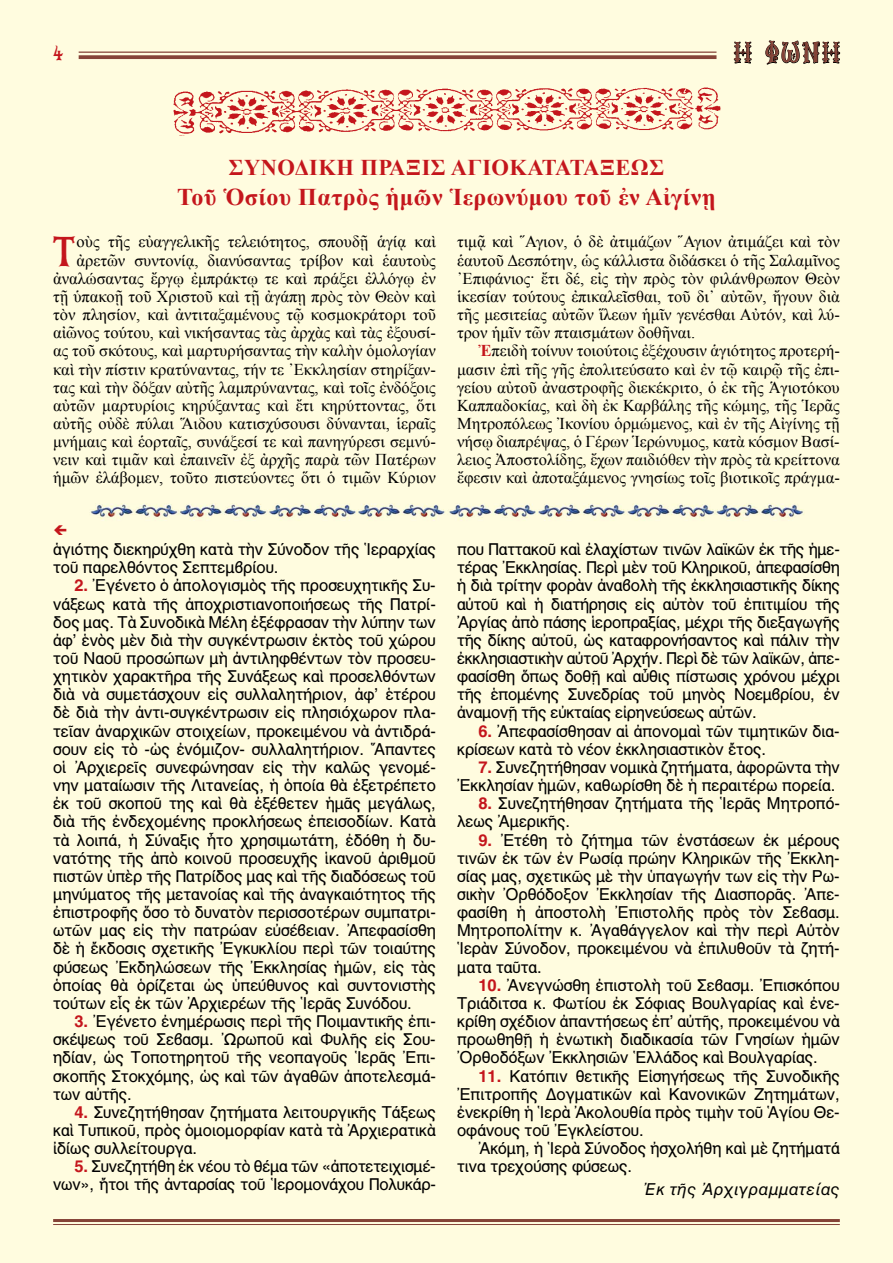
<style>
.page{position:relative;width:893px;height:1263px;background:#fffcdf}
.page>*{position:absolute;margin:0;border:0;box-sizing:border-box;transform-origin:0 0}
.t1{font:42.3px "BYZIMAK";color:#c4161c}
.t2{font:27px "Mg Agia Sofia UC Normal";color:#854337}
.t3{font:700 24px "Times New Roman";letter-spacing:.02em;color:#c4161c}
.t4{font:700 22.5px "Times New Roman";letter-spacing:.02em;color:#c4161c}
.t5{font:19.5px "BYZIMAK";color:#c4161c}
.t6{font:16.5px/18.1px "CTOS Helvetica Regular Test 1";color:#000;text-align:justify}
.t7{font:16.5px/18.1px "Times New Roman";color:#000;text-align:justify}
.t8{font:16.5px "CTOS Helvetica Oblique Test 1";color:#000}
.s1{font-weight:700;color:#c4161c}
.s2{font-family:"CTOS Helvetica Bold Test 1";color:#c4161c}
</style>
<div class="page">
<hr style="left:79px;top:52px;width:637px;height:1px;background:#854337">
<svg style="left:79px;top:55px;width:637px;height:4px;background:#8d5043"></svg>
<hr style="left:53px;top:1219px;width:787px;height:3px;background:#854337">
<hr style="left:53px;top:1224px;width:787px;height:1px;background:#854337">
<svg style="left:734px;top:41px;width:18px;height:23px"></svg>
<svg style="left:765px;top:40px;width:75px;height:25px;background:#aba995"></svg>
<img style="left:85px;top:499px;width:723px;height:25px">
<img style="left:171px;top:85px;width:553px;height:51px">
<svg style="left:54px;top:525px;width:12px;height:9px"></svg>
<p class="t5" style="left:53px;top:42px;width:12px">4</p>
<h2 class="t2" style="left:734px;top:41px;width:108px">Η ΦΩΝΗ</h2>
<h3 class="t4" style="left:229px;top:152px;width:437px">ΣΥΝΟΔΙΚΗ ΠΡΑΞΙΣ ΑΓΙΟΚΑΤΑΤΑΞΕΩΣ</h3>
<h3 class="t3" style="left:177px;top:181px;width:540px">Τοῦ Ὁσίου Πατρὸς ἡμῶν Ἱερωνύμου τοῦ ἐν Αἰγίνῃ</h3>
<h1 class="t1" style="left:52px;top:226px;width:26px">Τ</h1>
<p class="t7" style="left:53px;top:233px;width:384px;text-align:right">οὺς τῆς εὐαγγελικῆς τελειότητος, σπουδῇ ἁγίᾳ καὶ ἀρετῶν συντονίᾳ, διανύσαντας τρίβον καὶ ἑαυτοὺς ἀναλώσαντας ἔργῳ ἐμπράκτῳ τε καὶ πράξει ἐλλόγῳ ἐν τῇ ὑπακοῇ τοῦ Χριστοῦ καὶ τῇ ἀγάπῃ πρὸς τὸν Θεὸν καὶ τὸν πλησίον, καὶ ἀντιταξαμένους τῷ κοσμοκράτορι τοῦ αἰῶνος τούτου, καὶ νικήσαντας τὰς ἀρχὰς καὶ τὰς ἐξουσί&shy;ας τοῦ σκότους, καὶ μαρτυρήσαντας τὴν καλὴν ὁμολογίαν καὶ τὴν πίστιν κρατύναντας, τήν τε ᾿Εκκλησίαν στηρίξαν&shy;τας καὶ τὴν δόξαν αὐτῆς λαμπρύναντας, καὶ τοῖς ἐνδόξοις αὐτῶν μαρτυρίοις κηρύξαντας καὶ ἔτι κηρύττοντας, ὅτι αὐτῆς οὐδὲ πύλαι Ἅιδου κατισχύσουσι δύνανται, ἱεραῖς μνήμαις καὶ ἑορταῖς, συνάξεσί τε καὶ πανηγύρεσι σεμνύ&shy;νειν καὶ τιμᾶν καὶ ἐπαινεῖν ἐξ ἀρχῆς παρὰ τῶν Πατέρων ἡμῶν ἐλάβομεν, τοῦτο πιστεύοντες ὅτι ὁ τιμῶν Κύριον</p>
<p class="t7" style="left:457px;top:233px;width:384px">τιμᾷ καὶ ῞Αγιον, ὁ δὲ ἀτιμάζων ῞Αγιον ἀτιμάζει καὶ τὸν ἑαυτοῦ Δεσπότην, ὡς κάλλιστα διδάσκει ὁ τῆς Σαλαμῖνος ᾿Επιφάνιος· ἔτι δέ, εἰς τὴν πρὸς τὸν φιλάνθρωπον Θεὸν ἱκεσίαν τούτους ἐπικαλεῖσθαι, τοῦ δι᾿ αὐτῶν, ἤγουν διὰ τῆς μεσιτείας αὐτῶν ἵλεων ἡμῖν γενέσθαι Αὐτόν, καὶ λύ&shy;τρον ἡμῖν τῶν πταισμάτων δοθῆναι.</p>
<p class="t7" style="left:457px;top:341px;width:384px;text-indent:21px"><span class="s1">Ἐ</span>πειδὴ τοίνυν τοιούτοις ἐξέχουσιν ἁγιότητος προτερή&shy;μασιν ἐπὶ τῆς γῆς ἐπολιτεύσατο καὶ ἐν τῷ καιρῷ τῆς ἐπι&shy;γείου αὐτοῦ ἀναστροφῆς διεκέκριτο, ὁ ἐκ τῆς Ἁγιοτόκου Καππαδοκίας, καὶ δὴ ἐκ Καρβάλης τῆς κώμης, τῆς Ἱερᾶς Μητροπόλεως Ἰκονίου ὁρμώμενος, καὶ ἐν τῆς Αἰγίνης τῇ νήσῳ διαπρέψας, ὁ Γέρων Ἱερώνυμος, κατὰ κόσμον Βασί&shy;λειος Ἀποστολίδης, ἔχων παιδιόθεν τὴν πρὸς τὰ κρείττονα ἔφεσιν καὶ ἀποταξάμενος γνησίως τοῖς βιοτικοῖς πράγμα-</p>
<p class="t6" style="left:53px;top:540px;width:384px">ἁγιότης διεκηρύχθη κατὰ τὴν Σύνοδον τῆς Ἱεραρχίας τοῦ παρελθόντος Σεπτεμβρίου.</p>
<p class="t6" style="left:53px;top:576px;width:384px;text-indent:21px"><span class="s2">2.</span> Ἐγένετο ὁ ἀπολογισμὸς τῆς προσευχητικῆς Συ&shy;νάξεως κατὰ τῆς ἀποχριστιανοποιήσεως τῆς Πατρί&shy;δος μας. Τὰ Συνοδικὰ Μέλη ἐξέφρασαν τὴν λύπην των ἀφ’ ἑνὸς μὲν διὰ τὴν συγκέντρωσιν ἐκτὸς τοῦ χώρου τοῦ Ναοῦ προσώπων μὴ ἀντιληφθέντων τὸν προσευ&shy;χητικὸν χαρακτῆρα τῆς Συνάξεως καὶ προσελθόντων διὰ νὰ συμετάσχουν εἰς συλλαλητήριον, ἀφ’ ἑτέρου δὲ διὰ τὴν ἀντι-συγκέντρωσιν εἰς πλησιόχωρον πλα&shy;τεῖαν ἀναρχικῶν στοιχείων, προκειμένου νὰ ἀντιδρά&shy;σουν εἰς τὸ -ὡς ἐνόμιζον- συλλαλητήριον. Ἅπαντες οἱ Ἀρχιερεῖς συνεφώνησαν εἰς τὴν καλῶς γενομέ&shy;νην ματαίωσιν τῆς Λιτανείας, ἡ ὁποία θὰ ἐξετρέπετο ἐκ τοῦ σκοποῦ της καὶ θὰ ἐξέθετεν ἡμᾶς μεγάλως, διὰ τῆς ἐνδεχομένης προκλήσεως ἐπεισοδίων. Κατὰ τὰ λοιπά, ἡ Σύναξις ἦτο χρησιμωτάτη, ἐδόθη ἡ δυ&shy;νατότης τῆς ἀπὸ κοινοῦ προσευχῆς ἱκανοῦ ἀριθμοῦ πιστῶν ὑπὲρ τῆς Πατρίδος μας καὶ τῆς διαδόσεως τοῦ μηνύματος τῆς μετανοίας καὶ τῆς ἀναγκαιότητος τῆς ἐπιστροφῆς ὅσο τὸ δυνατὸν περισσοτέρων συμπατρι&shy;ωτῶν μας εἰς τὴν πατρώαν εὐσέβειαν. Ἀπεφασίσθη δὲ ἡ ἔκδοσις σχετικῆς Ἐγκυκλίου περὶ τῶν τοιαύτης φύσεως Ἐκδηλώσεων τῆς Ἐκκλησίας ἡμῶν, εἰς τὰς ὁποίας θὰ ὁρίζεται ὡς ὑπεύθυνος καὶ συντονιστὴς τούτων εἷς ἐκ τῶν Ἀρχιερέων τῆς Ἱερᾶς Συνόδου.</p>
<p class="t6" style="left:53px;top:1012px;width:384px;text-indent:21px"><span class="s2">3.</span> Ἐγένετο ἐνημέρωσις περὶ τῆς Ποιμαντικῆς ἐπι&shy;σκέψεως τοῦ Σεβασμ. Ὠρωποῦ καὶ Φυλῆς εἰς Σου&shy;ηδίαν, ὡς Τοποτηρητοῦ τῆς νεοπαγοῦς Ἱερᾶς Ἐπι&shy;σκοπῆς Στοκχόμης, ὡς καὶ τῶν ἀγαθῶν ἀποτελεσμά&shy;των αὐτῆς.</p>
<p class="t6" style="left:53px;top:1103px;width:384px;text-indent:21px"><span class="s2">4.</span> Συνεζητήθησαν ζητήματα λειτουργικῆς Τάξεως καὶ Τυπικοῦ, πρὸς ὁμοιομορφίαν κατὰ τὰ Ἀρχιερατικὰ ἰδίως συλλείτουργα.</p>
<p class="t6" style="left:53px;top:1157px;width:384px;text-align:right"><span class="s2">5.</span> Συνεζητήθη ἐκ νέου τὸ θέμα τῶν «ἀποτετειχισμέ&shy;νων», ἤτοι τῆς ἀνταρσίας τοῦ Ἱερομονάχου Πολυκάρ-</p>
<p class="t6" style="left:457px;top:540px;width:384px">που Παττακοῦ καὶ ἐλαχίστων τινῶν λαϊκῶν ἐκ τῆς ἡμε&shy;τέρας Ἐκκλησίας. Περὶ μὲν τοῦ Κληρικοῦ, ἀπεφασίσθη ἡ διὰ τρίτην φορὰν ἀναβολὴ τῆς ἐκκλησιαστικῆς δίκης αὐτοῦ καὶ ἡ διατήρησις εἰς αὐτὸν τοῦ ἐπιτιμίου τῆς Ἀργίας ἀπὸ πάσης ἱεροπραξίας, μέχρι τῆς διεξαγωγῆς τῆς δίκης αὐτοῦ, ὡς καταφρονήσαντος καὶ πάλιν τὴν ἐκκλησιαστικὴν αὐτοῦ Ἀρχήν. Περὶ δὲ τῶν λαϊκῶν, ἀπε&shy;φασίσθη ὅπως δοθῇ καὶ αὖθις πίστωσις χρόνου μέχρι τῆς ἑπομένης Συνεδρίας τοῦ μηνὸς Νοεμβρίου, ἐν ἀναμονῇ τῆς εὐκταίας εἰρηνεύσεως αὐτῶν.</p>
<p class="t6" style="left:457px;top:722px;width:384px;text-indent:21px"><span class="s2">6.</span> Ἀπεφασίσθησαν αἱ ἀπονομαὶ τῶν τιμητικῶν δια&shy;κρίσεων κατὰ τὸ νέον ἐκκλησιαστικὸν ἔτος.</p>
<p class="t6" style="left:457px;top:758px;width:384px;text-align:right"><span class="s2">7.</span> Συνεζητήθησαν νομικὰ ζητήματα, ἀφορῶντα τὴν<br>Ἐκκλησίαν ἡμῶν, καθωρίσθη δὲ ἡ περαιτέρω πορεία.</p>
<p class="t6" style="left:457px;top:794px;width:384px;text-indent:21px"><span class="s2">8.</span> Συνεζητήθησαν ζητήματα τῆς Ἱερᾶς Μητροπό&shy;λεως Ἀμερικῆς.</p>
<p class="t6" style="left:457px;top:831px;width:384px;text-indent:21px"><span class="s2">9.</span> Ἐτέθη τὸ ζήτημα τῶν ἐνστάσεων ἐκ μέρους τινῶν ἐκ τῶν ἐν Ρωσίᾳ πρώην Κληρικῶν τῆς Ἐκκλη&shy;σίας μας, σχετικῶς μὲ τὴν ὑπαγωγήν των εἰς τὴν Ρω&shy;σικὴν Ὀρθόδοξον Ἐκκλησίαν τῆς Διασπορᾶς. Ἀπε&shy;φασίθη ἡ ἀποστολὴ Ἐπιστολῆς πρὸς τὸν Σεβασμ.<br>Μητροπολίτην κ. Ἀγαθάγγελον καὶ τὴν περὶ Αὐτὸν Ἱερὰν Σύνοδον, προκειμένου νὰ ἐπιλυθοῦν τὰ ζητή&shy;ματα ταῦτα.</p>
<p class="t6" style="left:457px;top:976px;width:384px;text-indent:21px"><span class="s2">10.</span> Ἀνεγνώσθη ἐπιστολὴ τοῦ Σεβασμ. Ἐπισκόπου Τριάδιτσα κ. Φωτίου ἐκ Σόφιας Βουλγαρίας καὶ ἐνε&shy;κρίθη σχέδιον ἀπαντήσεως ἐπ’ αὐτῆς, προκειμένου νὰ προωθηθῇ ἡ ἑνωτικὴ διαδικασία τῶν Γνησίων ἡμῶν Ὀρθοδόξων Ἐκκλησιῶν Ἑλλάδος καὶ Βουλγαρίας.</p>
<p class="t6" style="left:457px;top:1066px;width:384px;text-indent:21px"><span class="s2">11.</span> Κατόπιν θετικῆς Εἰσηγήσεως τῆς Συνοδικῆς Ἐπιτροπῆς Δογματικῶν καὶ Κανονικῶν Ζητημάτων, ἐνεκρίθη ἡ Ἱερὰ Ἀκολουθία πρὸς τιμὴν τοῦ Ἁγίου Θε&shy;οφάνους τοῦ Ἐγκλείστου.</p>
<p class="t6" style="left:457px;top:1139px;width:384px;text-indent:21px">Ἀκόμη, ἡ Ἱερὰ Σύνοδος ἠσχολήθη καὶ μὲ ζητήματά τινα τρεχούσης φύσεως.</p>
<p class="t8" style="left:642px;top:1180px;width:199px">Ἐκ τῆς Ἀρχιγραμματείας</p>
</div>
